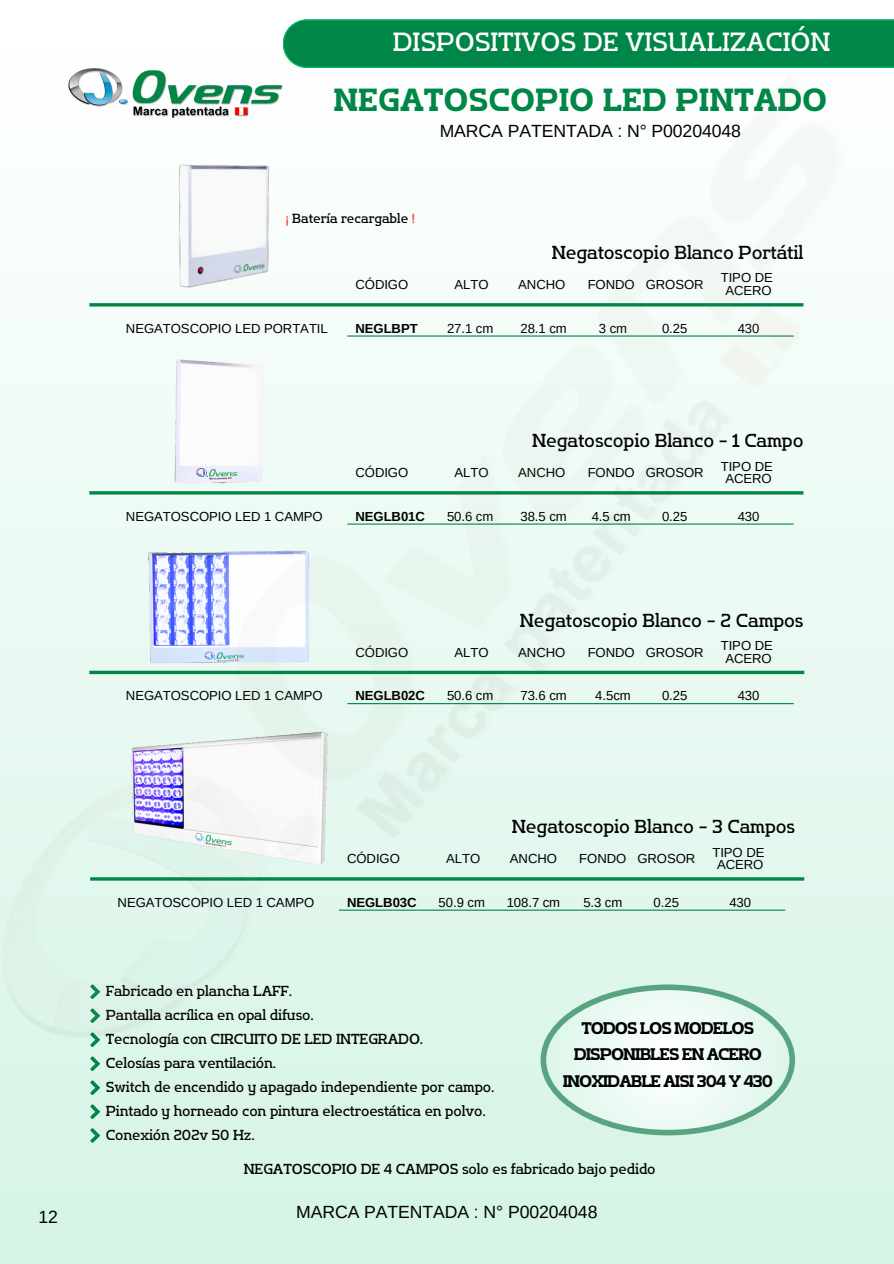
<style>
.page{position:relative;width:894px;height:1264px;background:#fff}
.page>*{position:absolute;margin:0;border:0;box-sizing:border-box;transform-origin:0 0}
.t1{font:31.95px "Flatory Slab 700";color:#008646}
.t2{font:26.25px "Flatory Slab 400";color:#fff}
.t3{font:18.75px "Flatory Slab 400";letter-spacing:-.005em;color:#000}
.t4{font:17.55px "Arimo";letter-spacing:-.005em;color:#000}
.t5{font:16.8px/26.8px "Flatory Slab 700";letter-spacing:-.06em;color:#000;text-align:center}
.t6{font:14.55px "Flatory Slab 400";letter-spacing:-.005em;color:#000}
.t7{font:13.2px "Flatory Slab 400";color:#000}
.t8{font:13.05px "Arimo";letter-spacing:-.005em;color:#000}
.t9{font:700 13.05px "Arimo";letter-spacing:-.005em;color:#000}
.s1{color:#ff3131}
</style>
<div class="page">
<img style="left:0;top:19px;width:893px;height:1244px">
<p class="t4" style="left:38px;top:1207px;width:21px">12</p>
<p class="t2" style="left:392px;top:26px;width:439px">DISPOSITIVOS DE VISUALIZACIÓN</p>
<p class="t1" style="left:333px;top:82px;width:495px">NEGATOSCOPIO LED PINTADO</p>
<p class="t4" style="left:439px;top:121px;width:303px">MARCA PATENTADA : N° P00204048</p>
<p class="t7" style="left:286px;top:211px;width:130px"><span class="s1">¡</span> Batería recargable <span class="s1">!</span></p>
<p class="t3" style="left:551px;top:242px;width:253px">Negatoscopio Blanco Portátil</p>
<p class="t8" style="left:720px;top:271px;width:54px">TIPO DE</p>
<p class="t8" style="left:725px;top:283px;width:48px">ACERO</p>
<p class="t8" style="left:355px;top:277px;width:54px">CÓDIGO</p>
<p class="t8" style="left:454px;top:277px;width:36px">ALTO</p>
<p class="t8" style="left:518px;top:277px;width:49px">ANCHO</p>
<p class="t8" style="left:645px;top:277px;width:59px">GROSOR</p>
<p class="t8" style="left:661px;top:321px;width:27px">0.25</p>
<h6 class="t8" style="left:737px;top:321px;width:23px">430</h6>
<p class="t8" style="left:587px;top:277px;width:49px">FONDO</p>
<p class="t8" style="left:126px;top:321px;width:203px">NEGATOSCOPIO LED PORTATIL</p>
<p class="t9" style="left:355px;top:321px;width:64px">NEGLBPT</p>
<h4 class="t8" style="left:447px;top:321px;width:48px">27.1 cm</h4>
<p class="t8" style="left:520px;top:321px;width:48px">28.1 cm</p>
<p class="t8" style="left:598px;top:321px;width:30px">3 cm</p>
<p class="t3" style="left:532px;top:430px;width:273px">Negatoscopio Blanco - 1 Campo</p>
<h6 class="t8" style="left:720px;top:458px;width:54px">TIPO DE</h6>
<p class="t8" style="left:725px;top:471px;width:48px">ACERO</p>
<p class="t8" style="left:355px;top:465px;width:54px">CÓDIGO</p>
<p class="t8" style="left:454px;top:465px;width:36px">ALTO</p>
<p class="t8" style="left:518px;top:465px;width:49px">ANCHO</p>
<p class="t8" style="left:645px;top:465px;width:59px">GROSOR</p>
<p class="t8" style="left:661px;top:509px;width:27px">0.25</p>
<p class="t8" style="left:737px;top:509px;width:23px">430</p>
<p class="t8" style="left:587px;top:465px;width:49px">FONDO</p>
<p class="t8" style="left:126px;top:509px;width:198px">NEGATOSCOPIO LED 1 CAMPO</p>
<p class="t9" style="left:355px;top:509px;width:71px">NEGLB01C</p>
<p class="t8" style="left:447px;top:509px;width:48px">50.6 cm</p>
<h4 class="t8" style="left:520px;top:509px;width:48px">38.5 cm</h4>
<p class="t8" style="left:591px;top:509px;width:41px">4.5 cm</p>
<p class="t3" style="left:519px;top:609px;width:285px">Negatoscopio Blanco - 2 Campos</p>
<p class="t8" style="left:720px;top:638px;width:54px">TIPO DE</p>
<h6 class="t8" style="left:725px;top:651px;width:48px">ACERO</h6>
<p class="t8" style="left:355px;top:645px;width:54px">CÓDIGO</p>
<p class="t8" style="left:454px;top:645px;width:36px">ALTO</p>
<p class="t8" style="left:518px;top:645px;width:49px">ANCHO</p>
<p class="t8" style="left:645px;top:645px;width:59px">GROSOR</p>
<p class="t8" style="left:661px;top:688px;width:27px">0.25</p>
<p class="t8" style="left:737px;top:688px;width:23px">430</p>
<p class="t8" style="left:587px;top:645px;width:49px">FONDO</p>
<p class="t8" style="left:126px;top:688px;width:198px">NEGATOSCOPIO LED 1 CAMPO</p>
<p class="t9" style="left:355px;top:688px;width:71px">NEGLB02C</p>
<p class="t8" style="left:447px;top:688px;width:48px">50.6 cm</p>
<p class="t8" style="left:520px;top:688px;width:48px">73.6 cm</p>
<h4 class="t8" style="left:595px;top:688px;width:37px">4.5cm</h4>
<p class="t3" style="left:512px;top:815px;width:284px">Negatoscopio Blanco - 3 Campos</p>
<p class="t8" style="left:712px;top:844px;width:54px">TIPO DE</p>
<p class="t8" style="left:716px;top:857px;width:48px">ACERO</p>
<p class="t8" style="left:347px;top:851px;width:54px">CÓDIGO</p>
<p class="t8" style="left:446px;top:851px;width:36px">ALTO</p>
<p class="t8" style="left:510px;top:851px;width:49px">ANCHO</p>
<p class="t8" style="left:637px;top:851px;width:59px">GROSOR</p>
<p class="t8" style="left:653px;top:895px;width:27px">0.25</p>
<p class="t8" style="left:729px;top:895px;width:23px">430</p>
<h6 class="t8" style="left:579px;top:851px;width:49px">FONDO</h6>
<h4 class="t8" style="left:118px;top:895px;width:198px">NEGATOSCOPIO LED 1 CAMPO</h4>
<p class="t9" style="left:347px;top:895px;width:71px">NEGLB03C</p>
<p class="t8" style="left:438px;top:895px;width:48px">50.9 cm</p>
<p class="t8" style="left:506px;top:895px;width:55px">108.7 cm</p>
<p class="t8" style="left:583px;top:895px;width:41px">5.3 cm</p>
<p class="t6" style="left:106px;top:982px;width:188px">Fabricado en plancha LAFF.</p>
<p class="t6" style="left:106px;top:1006px;width:209px">Pantalla acrílica en opal difuso.</p>
<p class="t6" style="left:106px;top:1030px;width:319px">Tecnología con CIRCUITO DE LED INTEGRADO.</p>
<p class="t6" style="left:106px;top:1054px;width:172px">Celosías para ventilación.</p>
<p class="t6" style="left:106px;top:1078px;width:390px">Switch de encendido y apagado independiente por campo.</p>
<p class="t6" style="left:106px;top:1102px;width:381px">Pintado y horneado con pintura electroestática en polvo.</p>
<p class="t6" style="left:106px;top:1126px;width:150px">Conexión 202v 50 Hz.</p>
<p class="t5" style="left:562px;top:1014px;width:212px">TODOS LOS MODELOS<br>DISPONIBLES EN ACERO<br>INOXIDABLE AISI 304 Y 430</p>
<p class="t6" style="left:244px;top:1159px;width:413px">NEGATOSCOPIO DE 4 CAMPOS solo es fabricado bajo pedido</p>
<p class="t4" style="left:296px;top:1201px;width:303px">MARCA PATENTADA : N° P00204048</p>
</div>
